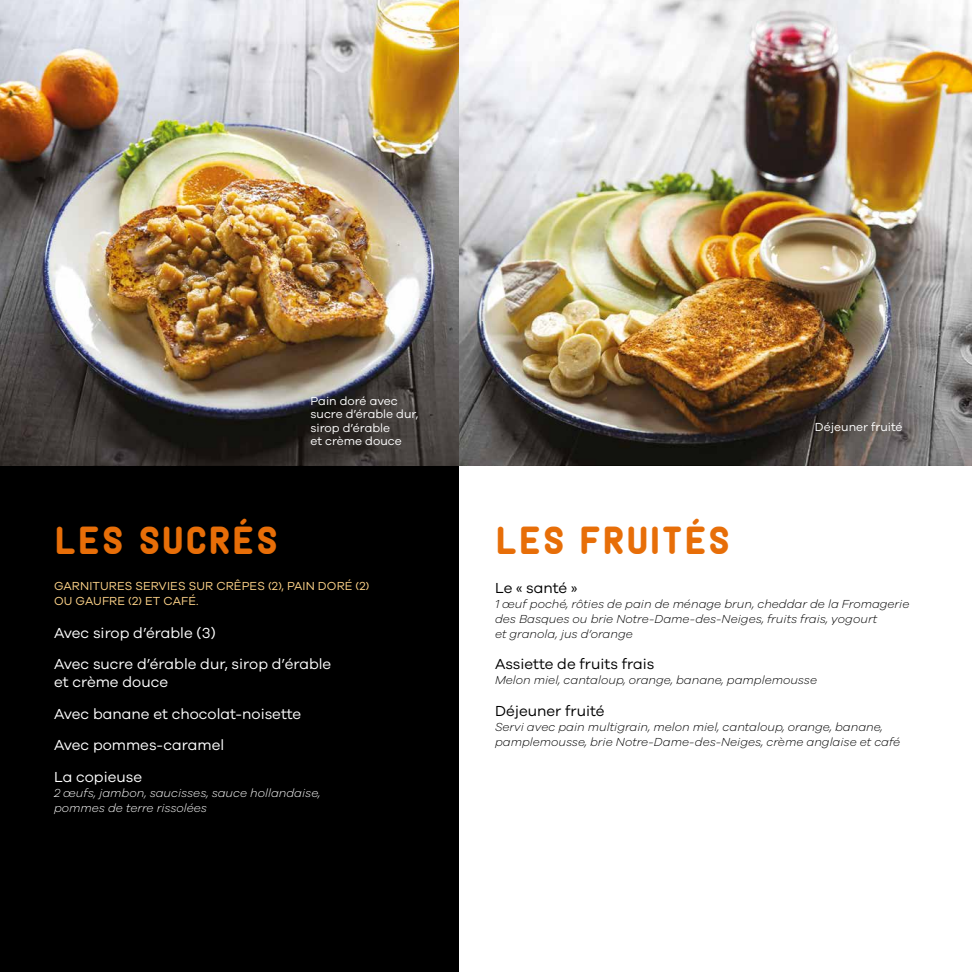
<style>
.page{position:relative;width:972px;height:972px;background:#fff}
.page>*{position:absolute;margin:0;border:0;box-sizing:border-box;transform-origin:0 0}
.t1{font:39px "Bon Voyage";color:#e76e08}
.t2{font:15px/31.5px "Galano Grotesque";color:#fff}
.t3{font:15px "Galano Grotesque";color:#000}
.t4{font:italic 300 12px/15px "Galano Grotesque";color:#000}
.t5{font:12px/13.5px "Galano Grotesque";color:#fff}
.t6{font:italic 300 12px/15px "Galano Grotesque";color:#fff}
.t7{font:12px/15px "Galano Grotesque";letter-spacing:.01em;color:#fed388}
</style>
<div class="page">
<div style="left:0;top:419px;width:459px;height:553px;background:#000"></div>
<img style="left:0;top:0;width:972px;height:465px">
<p class="t5" style="left:310px;top:394px;width:109px">Pain doré avec sucre d’érable dur, sirop d’érable<br>et crème douce</p>
<h1 class="t1" style="left:54px;top:518px;width:226px">LES SUCRÉS</h1>
<p class="t7" style="left:54px;top:578px;width:317px">GARNITURES SERVIES SUR CRÊPES (2), PAIN DORÉ (2)<br>OU GAUFRE (2) ET CAFÉ.</p>
<p class="t2" style="left:54px;top:616px;width:279px">Avec sirop d’érable (3)<br>Avec sucre d’érable dur, sirop d’érable</p>
<p class="t2" style="left:54px;top:666px;width:249px">et crème douce<br>Avec banane et chocolat-noisette<br>Avec pommes-caramel<br>La copieuse</p>
<p class="t6" style="left:54px;top:785px;width:268px">2 œufs, jambon, saucisses, sauce hollandaise, pommes de terre rissolées</p>
<p class="t5" style="left:815px;top:420px;width:89px">Déjeuner fruité</p>
<h1 class="t1" style="left:495px;top:518px;width:238px">LES FRUITÉS</h1>
<p class="t3" style="left:495px;top:579px;width:84px">Le « santé »</p>
<p class="t4" style="left:495px;top:596px;width:416px">1 œuf poché, rôties de pain de ménage brun, cheddar de la Fromagerie des Basques ou brie Notre-Dame-des-Neiges, fruits frais, yogourt<br>et granola, jus d’orange</p>
<p class="t3" style="left:495px;top:655px;width:161px">Assiette de fruits frais</p>
<p class="t4" style="left:495px;top:672px;width:324px">Melon miel, cantaloup, orange, banane, pamplemousse</p>
<p class="t3" style="left:495px;top:702px;width:111px">Déjeuner fruité</p>
<p class="t4" style="left:495px;top:719px;width:407px">Servi avec pain multigrain, melon miel, cantaloup, orange, banane, pamplemousse, brie Notre-Dame-des-Neiges, crème anglaise et café</p>
</div>
